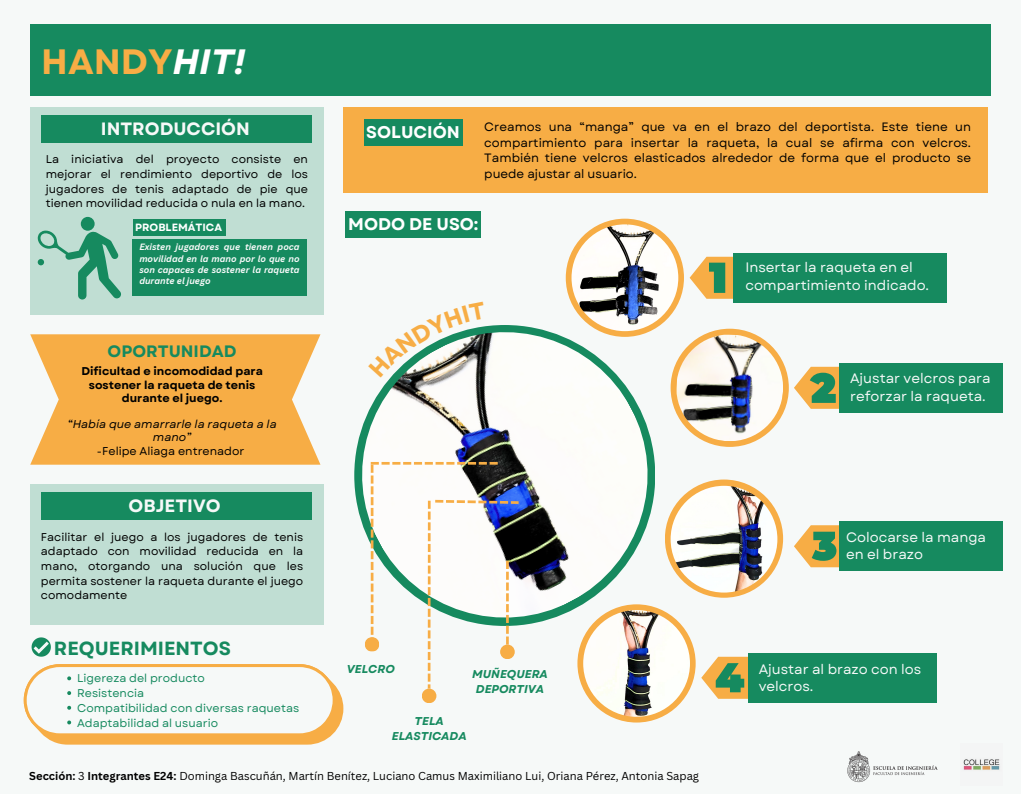
<style>
.page{position:relative;width:1021px;height:794px;background:#f6f9f8}
.page>*{position:absolute;margin:0;border:0;box-sizing:border-box;transform-origin:0 0}
.t1{font:700 35.2px "Garet";color:#f7ad45}
.t2{font:700 19.04px "Garet";color:#168a5f}
.t3{font:700 17.84px "Garet";color:#f6f9f8}
.t4{font:700 16.92px "Garet";color:#fff}
.t5{font:700 16.52px "Garet";color:#168a5f}
.t6{font:13.68px/17.6px "Garet";color:#f6f9f8}
.t7{font:12.08px/15.6px "Garet";color:#000;text-align:justify}
.t8{font:italic 700 11.36px/15.6px "Garet";color:#168a5f;text-align:center}
.t9{font:700 11.32px/13.2px "Garet";color:#000;text-align:center}
.t10{font:italic 11.32px/13.2px "Garet";color:#000;text-align:center}
.t11{font:11.32px "Garet";color:#000}
.t12{font:11.28px/14.7px "Garet";color:#000;text-align:justify}
.t13{font:11.28px "Garet";color:#168a5f}
.t14{font:11.2px "Canva Sans";color:#000}
.t15{font:700 10.52px "Garet";color:#fff}
.t16{font:italic 700 8.88px/11.4px "Canva Sans";color:#f6f9f8;text-align:justify}
.s1{font-style:italic;color:#fff}
.s2{font-weight:700}
</style>
<div class="page">
<div style="left:30px;top:24px;width:960px;height:72px;background:#168a5f"></div>
<div style="left:670px;top:329px;width:119px;height:118px;background:#f7ad45;border-radius:50%"></div>
<div style="left:566px;top:219px;width:118px;height:118px;background:#f7ad45;border-radius:50%"></div>
<svg style="left:665px;top:479px;width:118px;height:119px;background:#f6b354"></svg>
<div style="left:577px;top:604px;width:118px;height:118px;background:#f7ad45;border-radius:50%"></div>
<img style="left:571px;top:224px;width:107px;height:107px;border-radius:50%">
<img style="left:675px;top:333px;width:109px;height:109px">
<img style="left:583px;top:610px;width:107px;height:107px;border-radius:50%">
<img style="left:670px;top:486px;width:107px;height:106px;border-radius:50%">
<img style="left:354px;top:312px;width:314px;height:326px">
<div style="left:732px;top:253px;width:214px;height:50px;background:#168a5f"></div>
<svg style="left:689px;top:257px;width:44px;height:42px"></svg>
<svg style="left:701px;top:657px;width:47px;height:42px"></svg>
<div style="left:748px;top:653px;width:188px;height:49px;background:#168a5f"></div>
<svg style="left:794px;top:367px;width:45px;height:42px"></svg>
<div style="left:839px;top:363px;width:163px;height:50px;background:#168a5f"></div>
<svg style="left:794px;top:525px;width:45px;height:42px"></svg>
<div style="left:839px;top:521px;width:163px;height:50px;background:#168a5f"></div>
<img style="left:847px;top:751px;width:91px;height:32px">
<img style="left:963px;top:759px;width:37px;height:11px">
<div style="left:30px;top:107px;width:294px;height:207px;background:#c0ded3"></div>
<div style="left:81px;top:217px;width:14px;height:14px;background:#168a5f;border-radius:50%"></div>
<svg style="left:38px;top:230px;width:83px;height:69px"></svg>
<div style="left:42px;top:115px;width:270px;height:27px;background:#168a5f"></div>
<div style="left:132px;top:239px;width:175px;height:56px;background:#168a5f"></div>
<svg style="left:30px;top:334px;width:290px;height:131px;background:#f6b457"></svg>
<div style="left:343px;top:107px;width:645px;height:86px;background:#f7ad45"></div>
<div style="left:30px;top:484px;width:294px;height:141px;background:#c0ded3"></div>
<div style="left:41px;top:492px;width:270px;height:28px;background:#168a5f"></div>
<svg style="left:32px;top:637px;width:19px;height:19px"></svg>
<div style="left:422px;top:688px;width:14px;height:15px;background:#f7ad45;border-radius:50%"></div>
<svg style="left:365px;top:462px;width:153px;height:226px"></svg>
<div style="left:134px;top:219px;width:92px;height:17px;background:#168a5f"></div>
<div style="left:364px;top:119px;width:98px;height:27px;background:#168a5f"></div>
<svg style="left:24px;top:664px;width:319px;height:80px"></svg>
<div style="left:345px;top:211px;width:136px;height:27px;background:#168a5f"></div>
<svg style="left:368px;top:312px;width:118px;height:66px"></svg>
<p class="t1" style="left:41px;top:36px;width:205px">HANDY<span class="s1">HIT!</span></p>
<p class="t3" style="left:101px;top:116px;width:150px">INTRODUCCIÓN</p>
<p class="t12" style="left:46px;top:152px;width:264px">La iniciativa del proyecto consiste en mejorar el rendimiento deportivo de los jugadores de tenis adaptado de pie que tienen movilidad reducida o nula en la mano.</p>
<p class="t16" style="left:139px;top:241px;width:162px">Existen jugadores que tienen poca movilidad en la mano por lo que no son capaces de sostener la raqueta durante el juego</p>
<p class="t15" style="left:135px;top:220px;width:88px">PROBLEMÁTICA</p>
<p class="t5" style="left:108px;top:339px;width:130px">OPORTUNIDAD</p>
<p class="t9" style="left:81px;top:365px;width:183px">Dificultad e incomodidad para sostener la raqueta de tenis durante el juego.</p>
<p class="t10" style="left:68px;top:418px;width:211px">“Había que amarrarle la raqueta a la mano”</p>
<p class="t11" style="left:97px;top:442px;width:149px">-Felipe Aliaga entrenador</p>
<p class="t3" style="left:128px;top:493px;width:93px">OBJETIVO</p>
<p class="t12" style="left:41px;top:529px;width:264px">Facilitar el juego a los jugadores de tenis adaptado con movilidad reducida en la mano, otorgando una solución que les permita sostener la raqueta durante el juego comodamente</p>
<p class="t2" style="left:54px;top:634px;width:178px">REQUERIMIENTOS</p>
<p class="t13" style="left:77px;top:670px;width:129px">Ligereza del producto</p>
<p class="t13" style="left:77px;top:685px;width:69px">Resistencia</p>
<p class="t13" style="left:77px;top:700px;width:224px">Compatibilidad con diversas raquetas</p>
<p class="t13" style="left:77px;top:714px;width:143px">Adaptabilidad al usuario</p>
<p class="t4" style="left:366px;top:120px;width:95px">SOLUCIÓN</p>
<p class="t7" style="left:484px;top:119px;width:488px">Creamos una “manga” que va en el brazo del deportista. Este tiene un compartimiento para insertar la raqueta, la cual se afirma con velcros.<br>También tiene velcros elasticados alrededor de forma que el producto se puede ajustar al usuario.</p>
<p class="t4" style="left:348px;top:212px;width:132px">MODO DE USO:</p>
<p class="t8" style="left:346px;top:661px;width:50px;rotate:-1deg">VELCRO</p>
<p class="t8" style="left:472px;top:666px;width:77px">MUÑEQUERA<br>DEPORTIVA</p>
<p class="t8" style="left:392px;top:713px;width:76px">TELA<br>ELASTICADA</p>
<p class="t6" style="left:745px;top:259px;width:185px">Insertar la raqueta en el compartimiento indicado.</p>
<p class="t6" style="left:850px;top:370px;width:142px">Ajustar velcros para reforzar la raqueta.</p>
<p class="t6" style="left:846px;top:528px;width:142px">Colocarse la manga en el brazo</p>
<p class="t6" style="left:758px;top:660px;width:164px">Ajustar al brazo con los velcros.</p>
<p class="t14" style="left:29px;top:768px;width:671px"><span class="s2">Sección:</span> 3 <span class="s2">Integrantes E24:</span> Dominga Bascuñán, Martín Benítez, Luciano Camus Maximiliano Lui, Oriana Pérez, Antonia Sapag</p>
</div>
